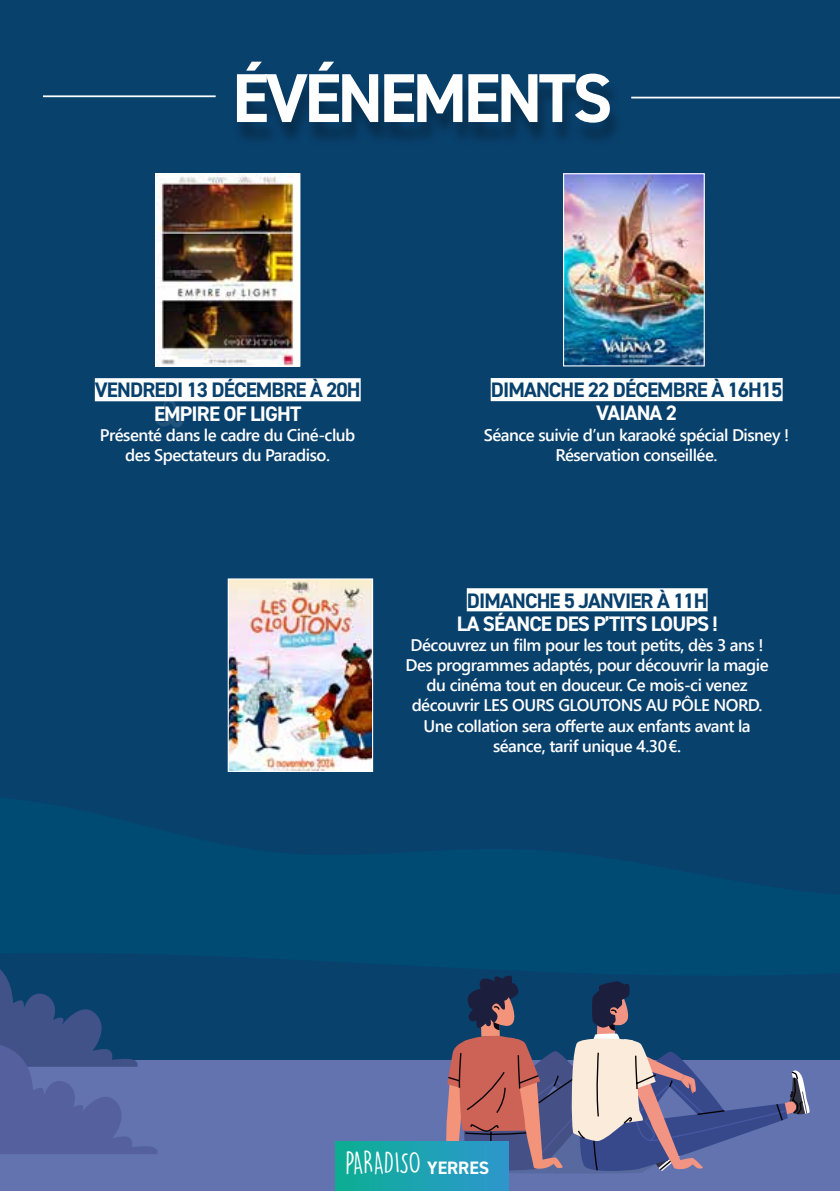
<style>
.page{position:relative;width:840px;height:1191px;background:#fff}
.page>*{position:absolute;margin:0;border:0;box-sizing:border-box;transform-origin:0 0}
.t1{font:700 69.2px "DIN2014";letter-spacing:-.05em;color:#fff}
.t2{font:28px "DK Lemon Yellow Sun";letter-spacing:-.025em;color:#fff}
.t3{font:700 21px "DIN2014";letter-spacing:-.04em;color:#09416d}
.t4{font:700 21px "DIN2014";letter-spacing:-.04em;color:#fff}
.t5{font:600 16.8px/20.2px "Segoe UI";letter-spacing:-.03em;color:#fff;text-align:center}
.s1{font-family:"DIN2014";font-weight:700;font-size:18px}
</style>
<div class="page">
<div style="left:0;top:0;width:839px;height:1191px;background:#09416d"></div>
<hr style="left:839px;top:0;width:1px;height:1191px;background:#09416d">
<div style="left:0;top:1060px;width:839px;height:131px;background:#6273b0"></div>
<svg style="left:446px;top:975px;width:363px;height:200px"></svg>
<svg style="left:0;top:969px;width:157px;height:185px"></svg>
<div style="left:232px;top:67px;width:392px;height:80px;background:#000;opacity:.3"></div>
<hr style="left:43px;top:95px;width:172px;height:2px;background:#fff">
<hr style="left:631px;top:97px;width:208px;height:1px;background:#fff">
<div style="left:95px;top:378px;width:265px;height:23px;background:#fff"></div>
<div style="left:490px;top:378px;width:292px;height:23px;background:#fff"></div>
<img style="left:157px;top:175px;width:141px;height:189px">
<div style="left:155px;top:173px;width:145px;height:193px;border:1px solid #fff"></div>
<img style="left:564px;top:175px;width:138px;height:189px">
<div style="left:562px;top:173px;width:142px;height:193px;border:1px solid #fff"></div>
<svg style="left:154px;top:401px;width:30px;height:27px"></svg>
<div style="left:466px;top:588px;width:241px;height:23px;background:#fff"></div>
<img style="left:229px;top:580px;width:142px;height:190px">
<div style="left:227px;top:578px;width:146px;height:194px;border:1px solid #fff"></div>
<div style="left:335px;top:1141px;width:173px;height:50px;background:linear-gradient(to right,#0caf93,#2e97cf)"></div>
<h1 class="t1" style="left:232px;top:52px;width:381px">ÉVÉNEMENTS</h1>
<p class="t3" style="left:95px;top:376px;width:267px">VENDREDI 13 DÉCEMBRE À 20H</p>
<p class="t4" style="left:154px;top:399px;width:149px">EMPIRE OF LIGHT</p>
<p class="t5" style="left:100px;top:423px;width:257px">Présenté dans le cadre du Ciné-club des Spectateurs du Paradiso.</p>
<p class="t3" style="left:490px;top:376px;width:293px">DIMANCHE 22 DÉCEMBRE À 16H15</p>
<p class="t4" style="left:596px;top:399px;width:82px">VAIANA 2</p>
<p class="t5" style="left:483px;top:423px;width:307px">Séance suivie d’un karaoké spécial Disney !<br>Réservation conseillée.</p>
<p class="t3" style="left:466px;top:586px;width:242px">DIMANCHE 5 JANVIER À 11H</p>
<p class="t4" style="left:456px;top:609px;width:262px">LA SÉANCE DES P’TITS LOUPS !</p>
<p class="t5" style="left:405px;top:633px;width:364px">Découvrez un film pour les tout petits, dès 3 ans !<br>Des programmes adaptés, pour découvrir la magie du cinéma tout en douceur. Ce mois-ci venez découvrir LES OURS GLOUTONS AU PÔLE NORD.<br>Une collation sera offerte aux enfants avant la séance, tarif unique 4.30€.</p>
<h2 class="t2" style="left:345px;top:1145px;width:145px">PARADISO <span class="s1">YERRES</span></h2>
</div>
